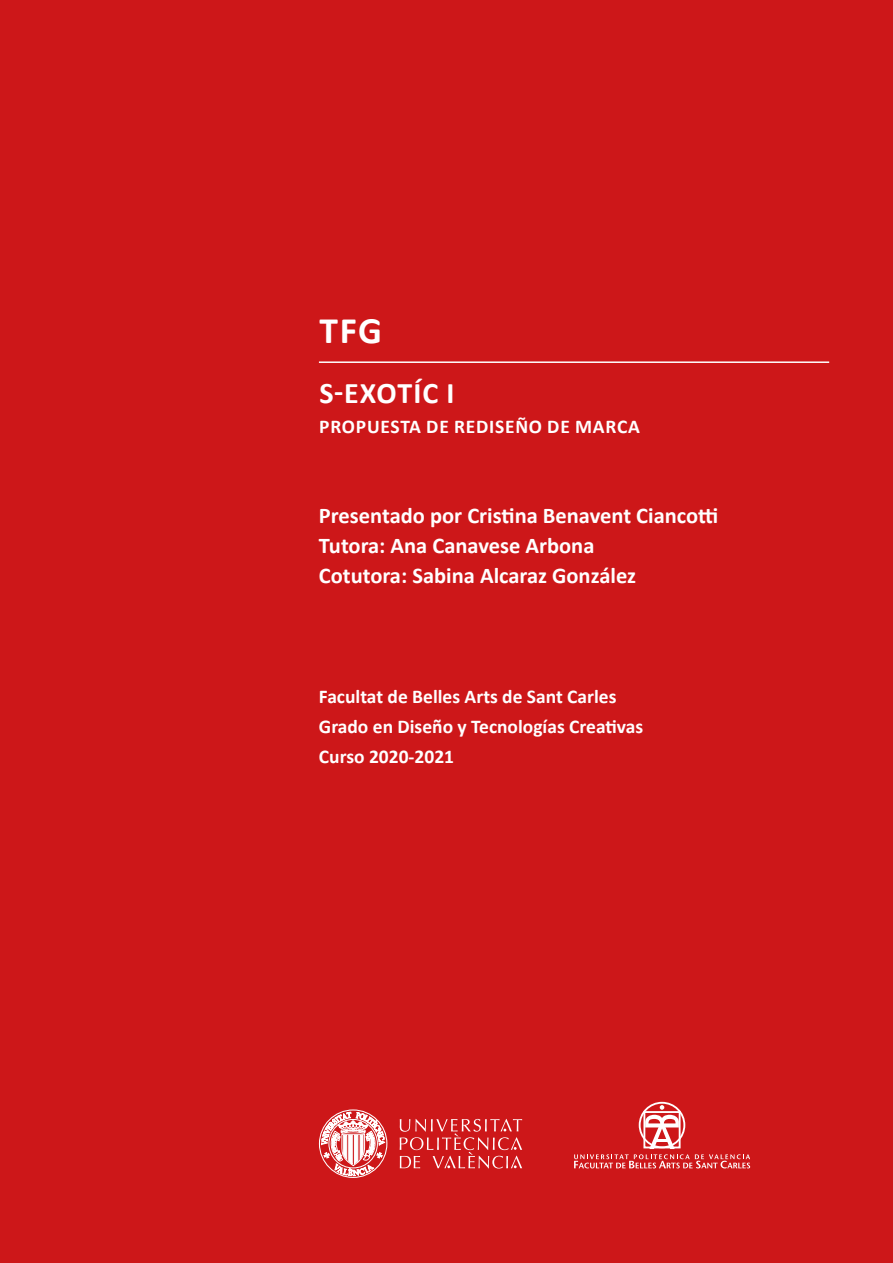
<style>
.page{position:relative;width:893px;height:1263px;background:#cd1719}
.page>*{position:absolute;margin:0;border:0;box-sizing:border-box;transform-origin:0 0}
.t1{font:700 37.5px "Calibri";color:#fff}
.t2{font:700 30px "Calibri";letter-spacing:.04em;color:#fff}
.t3{font:700 22.5px/30px "Calibri";color:#fff}
.t4{font:700 19.5px/30px "Calibri";color:#fff}
.t5{font:700 19.5px "Calibri";letter-spacing:.04em;color:#fff}
</style>
<div class="page">
<hr style="left:319px;top:361px;width:510px;height:2px;background:#fff">
<div style="left:319px;top:1109px;width:68px;height:69px;border:1px solid #fff;border-radius:50%"></div>
<svg style="left:321px;top:1112px;width:64px;height:65px"></svg>
<svg style="left:400px;top:1119px;width:122px;height:49px"></svg>
<svg style="left:574px;top:1105px;width:176px;height:63px"></svg>
<div style="left:643px;top:1111px;width:38px;height:37px;border:2px solid #fff"></div>
<div style="left:639px;top:1102px;width:46px;height:46px;border:2px solid #fff;border-radius:50%"></div>
<h1 class="t1" style="left:320px;top:304px;width:64px">TFG</h1>
<h2 class="t2" style="left:319px;top:372px;width:136px">S-EXOTÍC I</h2>
<p class="t5" style="left:319px;top:413px;width:322px">PROPUESTA DE REDISEÑO DE MARCA</p>
<p class="t3" style="left:319px;top:500px;width:401px">Presentado por Cristina Benavent Ciancotti<br>Tutora: Ana Canavese Arbona<br>Cotutora: Sabina Alcaraz González</p>
<p class="t4" style="left:319px;top:681px;width:326px">Facultat de Belles Arts de Sant Carles<br>Grado en Diseño y Tecnologías Creativas<br>Curso 2020-2021</p>
</div>
